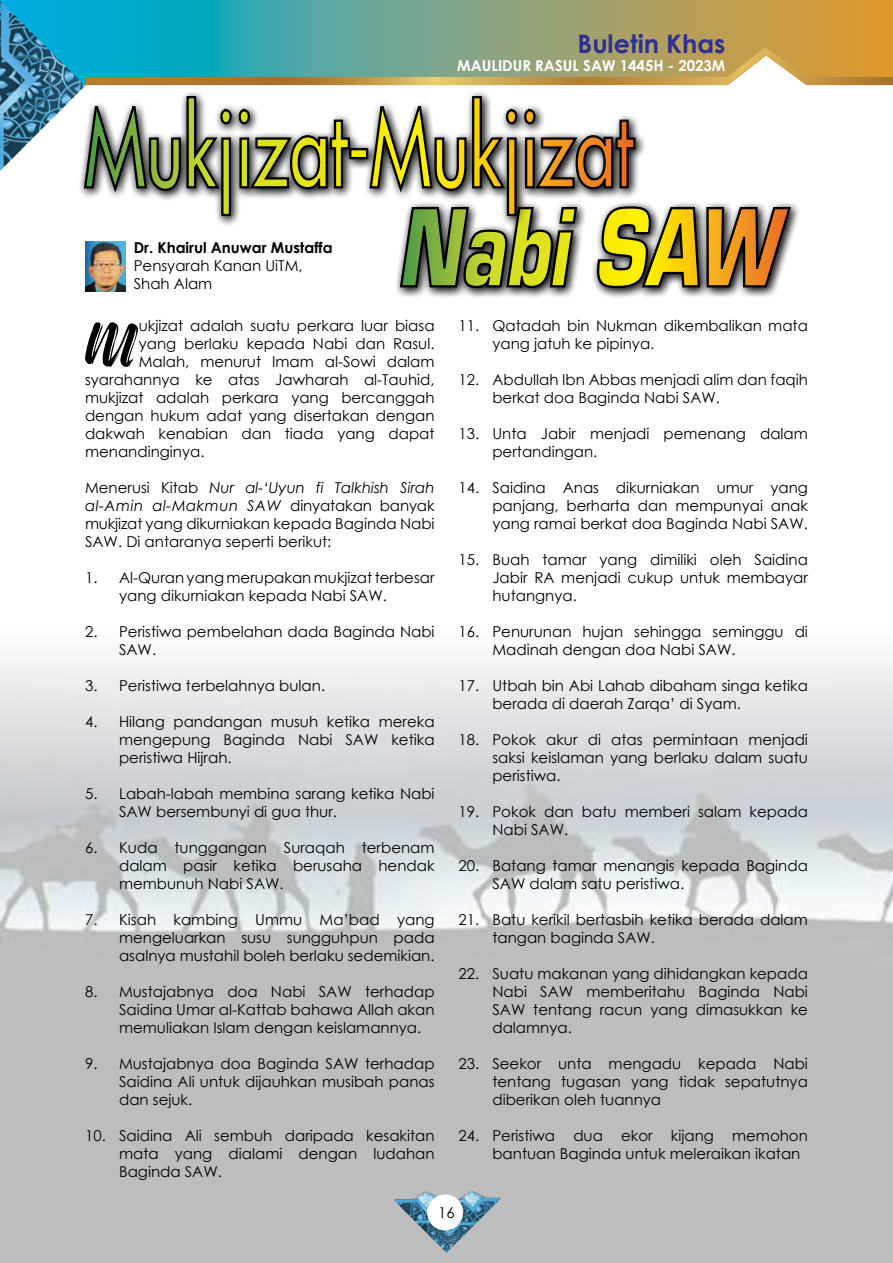
<style>
.page{position:relative;width:893px;height:1263px;background:#fff}
.page>*{position:absolute;margin:0;border:0;box-sizing:border-box;transform-origin:0 0}
.t1{font:73.8px "Beauty Diary";color:#000}
.t2{font:700 25.5px "Century Gothic";color:#2e3092}
.t3{font:15px/18px "Century Gothic";color:#000}
.t4{font:700 15px "Century Gothic";color:#fff}
.t5{font:700 15px "Century Gothic";color:#000}
.s1{font-style:italic}
</style>
<div class="page">
<img style="left:0;top:85px;width:893px;height:1178px">
<svg style="left:0;top:0;width:893px;height:47px;background:#7aa381"></svg>
<svg style="left:85px;top:47px;width:808px;height:38px;background:#8ba27a"></svg>
<div style="left:427px;top:1194px;width:36px;height:36px;background:#fff;border-radius:50%"></div>
<img style="left:0;top:1px;width:85px;height:170px">
<div style="left:77px;top:90px;width:724px;height:209px;background:#fff"></div>
<div style="left:394px;top:201px;width:406px;height:98px;background:#000;opacity:.75"></div>
<svg style="left:394px;top:201px;width:399px;height:89px;background:#9e944b"></svg>
<div style="left:78px;top:90px;width:568px;height:137px;background:#000;opacity:.75"></div>
<svg style="left:84px;top:96px;width:551px;height:120px"></svg>
<img style="left:85px;top:241px;width:40px;height:50px">
<h2 class="t2" style="left:577px;top:25px;width:149px">Buletin Khas</h2>
<p class="t4" style="left:457px;top:54px;width:270px">MAULIDUR RASUL SAW 1445H - 2023M</p>
<p class="t5" style="left:134px;top:236px;width:200px">Dr. Khairul Anuwar Mustaffa</p>
<p class="t3" style="left:134px;top:256px;width:170px">Pensyarah Kanan UiTM,<br>Shah Alam</p>
<h1 class="t1" style="left:85px;top:307px;width:56px">M</h1>
<p class="t3" style="left:139px;top:316px;width:297px">ukjizat adalah suatu perkara luar biasa</p>
<p class="t3" style="left:139px;top:334px;width:297px">yang berlaku kepada Nabi dan Rasul.</p>
<p class="t3" style="left:139px;top:352px;width:297px">Malah, menurut Imam al-Sowi dalam</p>
<p class="t3" style="left:85px;top:370px;width:351px">syarahannya ke atas Jawharah al-Tauhid,</p>
<p class="t3" style="left:85px;top:388px;width:351px">mukjizat adalah perkara yang bercanggah</p>
<p class="t3" style="left:85px;top:406px;width:351px">dengan hukum adat yang disertakan dengan</p>
<p class="t3" style="left:85px;top:424px;width:351px">dakwah kenabian dan tiada yang dapat</p>
<p class="t3" style="left:85px;top:442px;width:121px">menandinginya.</p>
<p class="t3" style="left:85px;top:478px;width:351px;text-align:justify">Menerusi Kitab <span class="s1">Nur al-‘Uyun fi Talkhish Sirah al-Amin al-Makmun SAW</span> dinyatakan banyak mukjizat yang dikurniakan kepada Baginda Nabi SAW. Di antaranya seperti berikut:</p>
<p class="t3" style="left:119px;top:568px;width:317px;text-indent:-34px">1. Al-Quran yang merupakan mukjizat terbesar yang dikurniakan kepada Nabi SAW.</p>
<p class="t3" style="left:119px;top:622px;width:317px;text-indent:-34px">2. Peristiwa pembelahan dada Baginda Nabi<br>SAW.</p>
<p class="t3" style="left:85px;top:676px;width:242px">3. Peristiwa terbelahnya bulan.</p>
<p class="t3" style="left:119px;top:712px;width:317px;text-align:justify;text-indent:-34px">4. Hilang pandangan musuh ketika mereka mengepung Baginda Nabi SAW ketika peristiwa Hijrah.</p>
<p class="t3" style="left:119px;top:784px;width:317px;text-indent:-34px">5. Labah-labah membina sarang ketika Nabi<br>SAW bersembunyi di gua thur.</p>
<p class="t3" style="left:119px;top:838px;width:317px;text-align:justify;text-indent:-34px">6. Kuda tunggangan Suraqah terbenam dalam pasir ketika berusaha hendak membunuh Nabi SAW.</p>
<p class="t3" style="left:119px;top:910px;width:317px;text-align:justify;text-indent:-34px">7. Kisah kambing Ummu Ma’bad yang mengeluarkan susu sungguhpun pada asalnya mustahil boleh berlaku sedemikian.</p>
<p class="t3" style="left:119px;top:982px;width:317px;text-align:justify;text-indent:-34px">8. Mustajabnya doa Nabi SAW terhadap Saidina Umar al-Kattab bahawa Allah akan memuliakan Islam dengan keislamannya.</p>
<p class="t3" style="left:119px;top:1054px;width:317px;text-align:justify;text-indent:-34px">9. Mustajabnya doa Baginda SAW terhadap Saidina Ali untuk dijauhkan musibah panas dan sejuk.</p>
<p class="t3" style="left:119px;top:1126px;width:317px;text-align:justify;text-indent:-34px">10. Saidina Ali sembuh daripada kesakitan mata yang dialami dengan ludahan Baginda SAW.</p>
<p class="t3" style="left:492px;top:316px;width:317px;text-indent:-34px">11. Qatadah bin Nukman dikembalikan mata yang jatuh ke pipinya.</p>
<p class="t3" style="left:492px;top:370px;width:317px;text-indent:-34px">12. Abdullah Ibn Abbas menjadi alim dan faqih berkat doa Baginda Nabi SAW.</p>
<p class="t3" style="left:492px;top:424px;width:317px;text-indent:-34px">13. Unta Jabir menjadi pemenang dalam pertandingan.</p>
<p class="t3" style="left:492px;top:478px;width:317px;text-align:justify;text-indent:-34px">14. Saidina Anas dikurniakan umur yang panjang, berharta dan mempunyai anak yang ramai berkat doa Baginda Nabi SAW.</p>
<p class="t3" style="left:492px;top:550px;width:317px;text-align:justify;text-indent:-34px">15. Buah tamar yang dimiliki oleh Saidina Jabir RA menjadi cukup untuk membayar hutangnya.</p>
<p class="t3" style="left:492px;top:622px;width:317px;text-indent:-34px">16. Penurunan hujan sehingga seminggu di<br>Madinah dengan doa Nabi SAW.</p>
<p class="t3" style="left:492px;top:676px;width:317px;text-indent:-34px">17. Utbah bin Abi Lahab dibaham singa ketika berada di daerah Zarqa’ di Syam.</p>
<p class="t3" style="left:492px;top:730px;width:317px;text-align:justify;text-indent:-34px">18. Pokok akur di atas permintaan menjadi saksi keislaman yang berlaku dalam suatu peristiwa.</p>
<p class="t3" style="left:492px;top:802px;width:317px;text-indent:-34px">19. Pokok dan batu memberi salam kepada<br>Nabi SAW.</p>
<p class="t3" style="left:492px;top:856px;width:317px;text-indent:-34px">20. Batang tamar menangis kepada Baginda<br>SAW dalam satu peristiwa.</p>
<p class="t3" style="left:492px;top:910px;width:317px;text-indent:-34px">21. Batu kerikil bertasbih ketika berada dalam tangan baginda SAW.</p>
<p class="t3" style="left:492px;top:964px;width:317px;text-align:justify;text-indent:-34px">22. Suatu makanan yang dihidangkan kepada Nabi SAW memberitahu Baginda Nabi SAW tentang racun yang dimasukkan ke dalamnya.</p>
<p class="t3" style="left:492px;top:1054px;width:317px;text-align:justify;text-indent:-34px">23. Seekor unta mengadu kepada Nabi tentang tugasan yang tidak sepatutnya diberikan oleh tuannya</p>
<p class="t3" style="left:492px;top:1126px;width:317px;text-indent:-34px">24. Peristiwa dua ekor kijang memohon bantuan Baginda untuk meleraikan ikatan</p>
<p class="t3" style="left:438px;top:1203px;width:18px">16</p>
</div>
